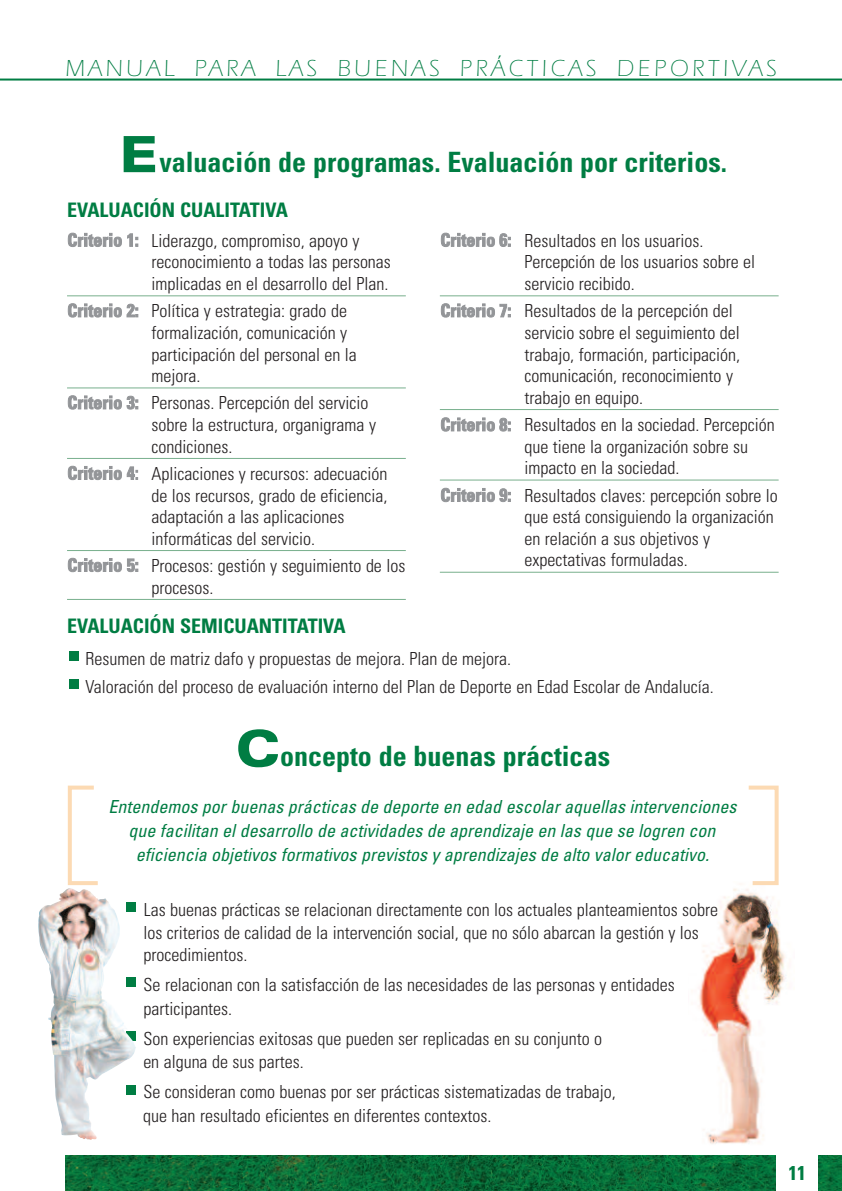
<style>
.page{position:relative;width:842px;height:1191px;background:#fff}
.page>*{position:absolute;margin:0;border:0;box-sizing:border-box;transform-origin:0 0}
.t1{font:700 condensed 28px "Univers";color:#007d43}
.t2{font:300 24px "Itc Eras";letter-spacing:.165em;color:#007d43}
.t3{font:700 condensed 20px "Univers";color:#007d43}
.t4{font:300 condensed 18px/21.6px "Univers";color:#231f20}
.t5{font:italic condensed 18px/24px "Univers";color:#007d43;text-align:center}
.s1{font-weight:900;font-stretch:expanded;font-size:50px}
.s2{font-weight:700;color:#939598}
.s3{font-weight:400;color:#939598}
</style>
<div class="page">
<img style="left:65px;top:1155px;width:777px;height:36px">
<div style="left:777px;top:1153px;width:41px;height:38px;background:#fff"></div>
<hr style="left:0;top:79px;width:842px;height:2px;background:#007d43">
<img style="left:699px;top:888px;width:87px;height:256px">
<div style="left:126px;top:902px;width:9px;height:9px;background:#007d43"></div>
<svg style="left:67px;top:785px;width:31px;height:100px"></svg>
<svg style="left:748px;top:785px;width:31px;height:101px"></svg>
<hr style="left:67px;top:295px;width:339px;height:1px;background:#78af8d">
<hr style="left:67px;top:387px;width:339px;height:1px;background:#78af8d">
<hr style="left:67px;top:458px;width:339px;height:1px;background:#78af8d">
<hr style="left:67px;top:550px;width:339px;height:1px;background:#78af8d">
<hr style="left:67px;top:599px;width:339px;height:1px;background:#78af8d">
<hr style="left:440px;top:295px;width:339px;height:1px;background:#78af8d">
<hr style="left:440px;top:409px;width:339px;height:1px;background:#78af8d">
<hr style="left:440px;top:480px;width:339px;height:1px;background:#78af8d">
<hr style="left:440px;top:572px;width:339px;height:1px;background:#78af8d">
<div style="left:69px;top:679px;width:10px;height:10px;background:#007d43"></div>
<div style="left:69px;top:651px;width:10px;height:10px;background:#007d43"></div>
<img style="left:38px;top:929px;width:98px;height:211px">
<h2 class="t2" style="left:65px;top:60px;width:713px">MANUAL PARA LAS BUENAS PRÁCTICAS DEPORTIVAS</h2>
<h1 class="t1" style="left:119px;top:152px;width:610px"><span class="s1">E</span>valuación de programas. Evaluación por criterios.</h1>
<p class="t3" style="left:67px;top:203px;width:222px">EVALUACIÓN CUALITATIVA</p>
<p class="t4" style="left:152px;top:231px;width:241px;text-indent:-84px"><span class="s2">Criterio 1:</span> Liderazgo, compromiso, apoyo y reconocimiento a todas las personas implicadas en el desarrollo del Plan.</p>
<p class="t4" style="left:152px;top:302px;width:207px;text-indent:-84px"><span class="s2">Criterio 2:</span> Política y estrategia: grado de formalización, comunicación y participación del personal en la mejora.</p>
<p class="t4" style="left:152px;top:394px;width:226px;text-indent:-84px"><span class="s2">Criterio 3:</span> Personas. Percepción del servicio sobre la estructura, organigrama y condiciones.</p>
<p class="t4" style="left:152px;top:464px;width:238px;text-indent:-84px"><span class="s2">Criterio 4</span><span class="s3">:</span> Aplicaciones y recursos: adecuación de los recursos, grado de eficiencia, adaptación a las aplicaciones informáticas del servicio.</p>
<p class="t4" style="left:152px;top:556px;width:255px;text-indent:-84px"><span class="s2">Criterio 5:</span> Procesos: gestión y seguimiento de los procesos.</p>
<p class="t4" style="left:524px;top:231px;width:232px;text-indent:-84px"><span class="s2">Criterio 6:</span> Resultados en los usuarios.<br>Percepción de los usuarios sobre el servicio recibido.</p>
<p class="t4" style="left:524px;top:302px;width:217px;text-indent:-84px"><span class="s2">Criterio 7:</span> Resultados de la percepción del servicio sobre el seguimiento del trabajo, formación, participación, comunicación, reconocimiento y trabajo en equipo.</p>
<p class="t4" style="left:524px;top:415px;width:252px;text-indent:-84px"><span class="s2">Criterio 8:</span> Resultados en la sociedad. Percepción que tiene la organización sobre su impacto en la sociedad.</p>
<p class="t4" style="left:524px;top:486px;width:255px;text-indent:-84px"><span class="s2">Criterio 9:</span> Resultados claves: percepción sobre lo que está consiguiendo la organización en relación a sus objetivos y expectativas formuladas.</p>
<p class="t3" style="left:67px;top:618px;width:280px">EVALUACIÓN SEMICUANTITATIVA</p>
<p class="t4" style="left:85px;top:646px;width:630px;line-height:28px">Resumen de matriz dafo y propuestas de mejora. Plan de mejora.<br>Valoración del proceso de evaluación interno del Plan de Deporte en Edad Escolar de Andalucía.</p>
<h1 class="t1" style="left:236px;top:746px;width:376px"><span class="s1">C</span>oncepto de buenas prácticas</h1>
<p class="t5" style="left:109px;top:796px;width:629px">Entendemos por buenas prácticas de deporte en edad escolar aquellas intervenciones que facilitan el desarrollo de actividades de aprendizaje en las que se logren con eficiencia objetivos formativos previstos y aprendizajes de alto valor educativo.</p>
<p class="t4" style="left:143px;top:899px;width:576px;line-height:23.6px">Las buenas prácticas se relacionan directamente con los actuales planteamientos sobre los criterios de calidad de la intervención social, que no sólo abarcan la gestión y los</p>
<p class="t4" style="left:143px;top:941px;width:533px;line-height:30px">procedimientos.<br>Se relacionan con la satisfacción de las necesidades de las personas y entidades</p>
<p class="t4" style="left:143px;top:994px;width:460px;line-height:30px">participantes.<br>Son experiencias exitosas que pueden ser replicadas en su conjunto o</p>
<p class="t4" style="left:143px;top:1048px;width:474px;line-height:30px">en alguna de sus partes.<br>Se consideran como buenas por ser prácticas sistematizadas de trabajo,</p>
<p class="t4" style="left:143px;top:1106px;width:350px">que han resultado eficientes en diferentes contextos.</p>
<p class="t3" style="left:788px;top:1165px;width:19px">11</p>
</div>
